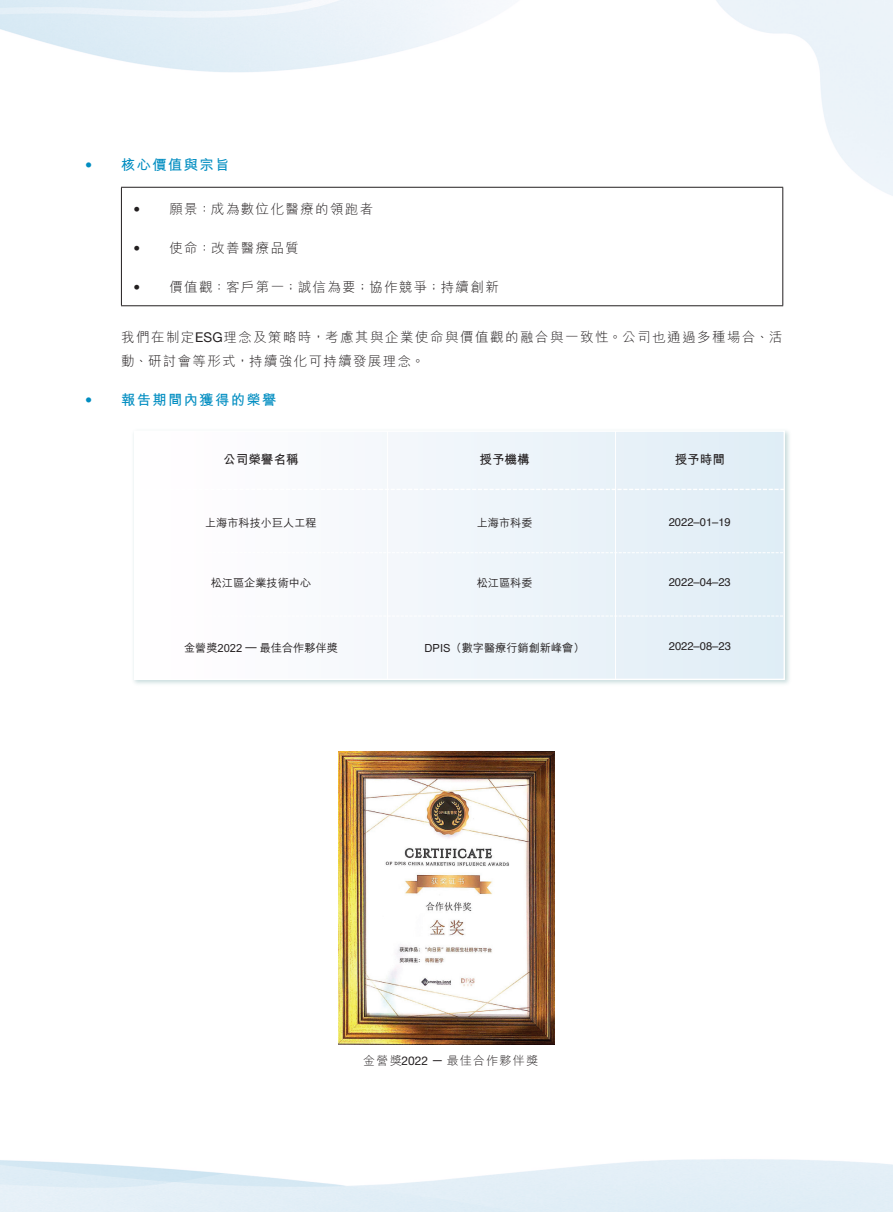
<style>
.page{position:relative;width:893px;height:1212px;background:#fff}
.page>*{position:absolute;margin:0;border:0;box-sizing:border-box;transform-origin:0 0}
._04___H2{font:700 14.25px "M Hei HK";letter-spacing:.1em;color:#008dc1}
._04___H2-2{font:500 14.25px "Helvetica Neue LT Std";color:#008dc1}
._01_Body_Text{font:300 13.5px/24px "M Hei HK";letter-spacing:.1em;color:#231f20}
._01_Body_Text-2{font:13.5px "Helvetica Neue LT Std";color:#231f20}
.t1{font:700 12.6px "M Hei HK";color:#231f20}
._02_Note_Text{font:12px "Helvetica Neue LT Std";color:#231f20}
._02_Note_Text-2{font:300 12px "M Hei HK";letter-spacing:.1em;color:#231f20}
.t2{font:500 11.1px "M Hei HK";color:#231f20}
.t3{font:11.1px "Helvetica";color:#231f20}
.s1{font-family:"Helvetica Neue LT Std";font-weight:400}
.s2{font-family:"M Hei HK";font-weight:300}
</style>
<div class="page">
<img style="left:0;top:0;width:893px;height:1212px">
<hr style="left:121px;top:187px;width:662px;height:1px;background:#231f20">
<hr style="left:121px;top:188px;width:1px;height:117px;background:#231f20">
<hr style="left:782px;top:188px;width:1px;height:117px;background:#231f20">
<hr style="left:121px;top:305px;width:662px;height:1px;background:#231f20">
<img style="left:130px;top:426px;width:663px;height:263px">
<div style="left:135px;top:431px;width:649px;height:248px;background:linear-gradient(to right,#fffeff,#dfedf6)"></div>
<div style="left:134px;top:430px;width:651px;height:250px;border:1px solid #fff"></div>
<hr style="left:387px;top:431px;width:1px;height:248px;background:#fff">
<hr style="left:615px;top:431px;width:1px;height:248px;background:#fff">
<svg style="left:135px;top:552px;width:649px;height:1px"></svg>
<svg style="left:135px;top:489px;width:649px;height:1px"></svg>
<svg style="left:135px;top:615px;width:649px;height:1px"></svg>
<img style="left:339px;top:751px;width:215px;height:293px">
<p class="_04___H2-2" style="left:85px;top:156px;width:9px">•</p>
<p class="_04___H2-2" style="left:85px;top:391px;width:9px">•</p>
<p class="_04___H2" style="left:121px;top:154px;width:110px">核心價值與宗旨</p>
<p class="_01_Body_Text-2" style="left:133px;top:201px;width:8px">•</p>
<p class="_01_Body_Text" style="left:169px;top:197px;width:205px">願景：成為數位化醫療的領跑者</p>
<p class="_01_Body_Text-2" style="left:133px;top:240px;width:8px">•</p>
<p class="_01_Body_Text" style="left:169px;top:236px;width:131px">使命：改善醫療品質</p>
<p class="_01_Body_Text-2" style="left:133px;top:279px;width:8px">•</p>
<p class="_01_Body_Text" style="left:169px;top:275px;width:331px">價值觀：客戶第一；誠信為要；協作競爭；持續創新</p>
<p class="_01_Body_Text" style="left:121px;top:324px;width:663px">我們在制定<span class="s1">ESG</span>理念及策略時，考慮其與企業使命與價值觀的融合與一致性。公司也通過多種場合、活動、研討會等形式，持續強化可持續發展理念。</p>
<p class="_04___H2" style="left:121px;top:389px;width:157px">報告期間內獲得的榮譽</p>
<p class="t1" style="left:223px;top:450px;width:77px">公司榮譽名稱</p>
<p class="t1" style="left:479px;top:450px;width:52px">授予機構</p>
<p class="t1" style="left:675px;top:450px;width:52px">授予時間</p>
<p class="t2" style="left:205px;top:515px;width:113px">上海市科技小巨人工程</p>
<p class="t2" style="left:477px;top:515px;width:57px">上海市科委</p>
<p class="t3" style="left:669px;top:513px;width:64px">2022–01–19</p>
<p class="t2" style="left:211px;top:575px;width:102px">松江區企業技術中心</p>
<p class="t2" style="left:477px;top:575px;width:57px">松江區科委</p>
<p class="t3" style="left:669px;top:573px;width:64px">2022–04–23</p>
<p class="t2" style="left:184px;top:640px;width:155px">金營獎2022 – 最佳合作夥伴獎</p>
<p class="t2" style="left:425px;top:640px;width:162px">DPIS（數字醫療行銷創新峰會(</p>
<p class="t3" style="left:669px;top:638px;width:64px">2022–08–23</p>
<p class="_02_Note_Text-2" style="left:447px;top:1052px;width:93px">最佳合作夥伴獎</p>
<p class="_02_Note_Text" style="left:363px;top:1053px;width:67px"><span class="s2">金營獎</span>2022</p>
<p class="_02_Note_Text" style="left:431px;top:1052px;width:13px">—</p>
</div>
